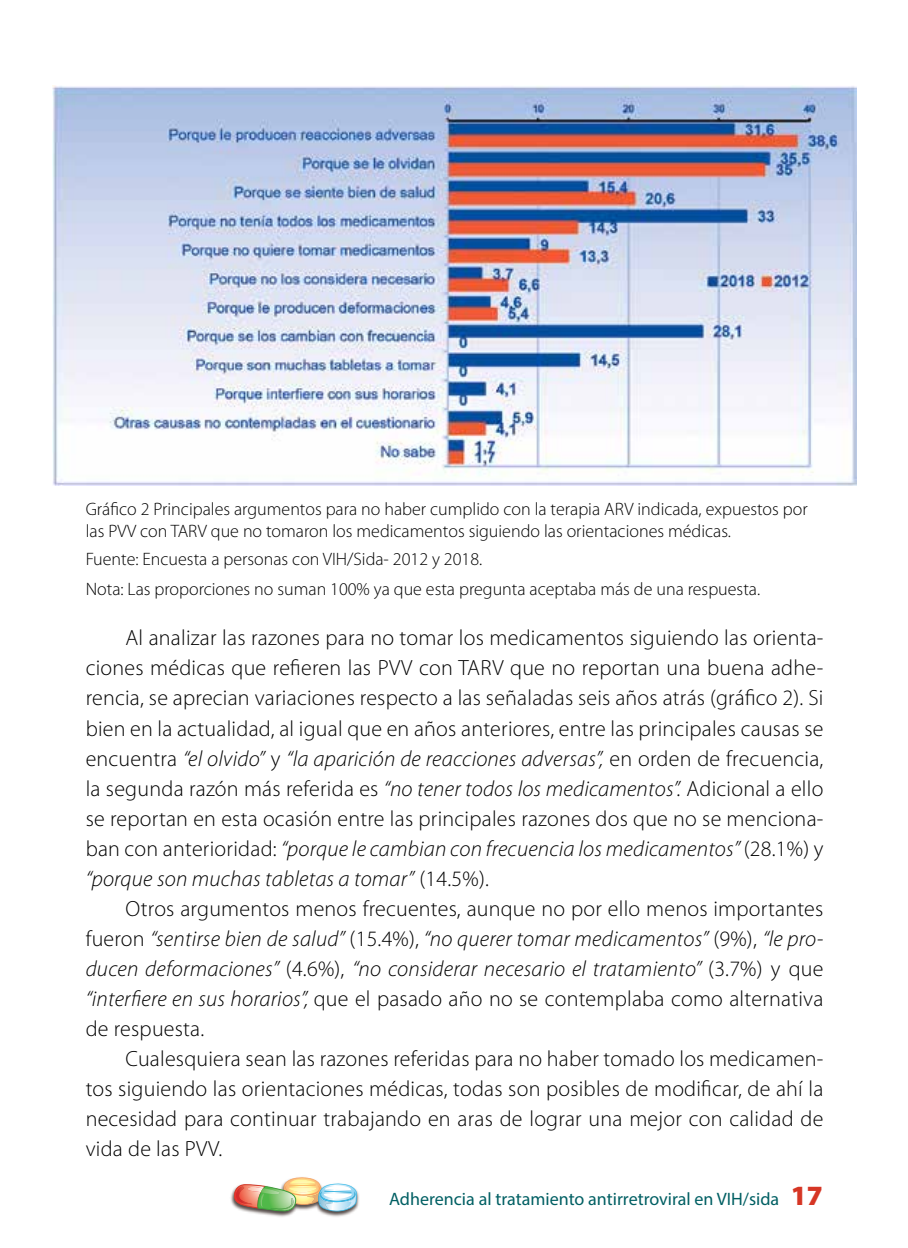
<style>
.page{position:relative;width:908px;height:1248px;background:#fff}
.page>*{position:absolute;margin:0;border:0;box-sizing:border-box;transform-origin:0 0}
.t1{font:300 22px/30px "Myriad Pro";letter-spacing:.01em;color:#000;text-align:justify}
.t2{font:300 18px/22px "Myriad Pro";color:#000}
.t3{font:18px "Myriad Pro";color:#005f63}
.s1{font-style:italic}
.s2{font-weight:900;font-size:28px;color:#d63625}
</style>
<div class="page">
<img style="left:230px;top:1189px;width:129px;height:28px">
<img style="left:234px;top:1177px;width:123px;height:35px">
<img style="left:52px;top:85px;width:804px;height:400px">
<p class="t2" style="left:86px;top:498px;width:723px">Gráfico 2 Principales argumentos para no haber cumplido con la terapia ARV indicada, expuestos por las PVV con TARV que no tomaron los medicamentos siguiendo las orientaciones médicas.</p>
<p class="t2" style="left:86px;top:544px;width:675px;line-height:30px">Fuente: Encuesta a personas con VIH/Sida- 2012 y 2018.<br>Nota: Las proporciones no suman 100% ya que esta pregunta aceptaba más de una respuesta.</p>
<p class="t1" style="left:86px;top:623px;width:739px;text-indent:40px">Al analizar las razones para no tomar los medicamentos siguiendo las orienta&shy;ciones médicas que refieren las PVV con TARV que no reportan una buena adhe&shy;rencia, se aprecian variaciones respecto a las señaladas seis años atrás (gráfico 2). Si bien en la actualidad, al igual que en años anteriores, entre las principales causas se encuentra <span class="s1">“el olvido”</span> y <span class="s1">“la aparición de reacciones adversas”,</span> en orden de frecuencia, la segunda razón más referida es <span class="s1">“no tener todos los medicamentos”.</span> Adicional a ello se reportan en esta ocasión entre las principales razones dos que no se menciona&shy;ban con anterioridad: <span class="s1">“porque le cambian con frecuencia los medicamentos”</span> (28.1%) y <span class="s1">“porque son muchas tabletas a tomar”</span> (14.5%).</p>
<p class="t1" style="left:86px;top:893px;width:739px;text-indent:40px">Otros argumentos menos frecuentes, aunque no por ello menos importantes fueron <span class="s1">“sentirse bien de salud”</span> (15.4%), <span class="s1">“no querer tomar medicamentos”</span> (9%), <span class="s1">“le pro&shy;ducen deformaciones”</span> (4.6%), <span class="s1">“no considerar necesario el tratamiento”</span> (3.7%) y que <span class="s1">“interfiere en sus horarios”,</span> que el pasado año no se contemplaba como alternativa de respuesta.</p>
<p class="t1" style="left:86px;top:1043px;width:739px;text-indent:40px">Cualesquiera sean las razones referidas para no haber tomado los medicamen&shy;tos siguiendo las orientaciones médicas, todas son posibles de modificar, de ahí la necesidad para continuar trabajando en aras de lograr una mejor con calidad de vida de las PVV.</p>
<p class="t3" style="left:389px;top:1187px;width:435px">Adherencia al tratamiento antirretroviral en VIH/sida <span class="s2">17</span></p>
</div>
